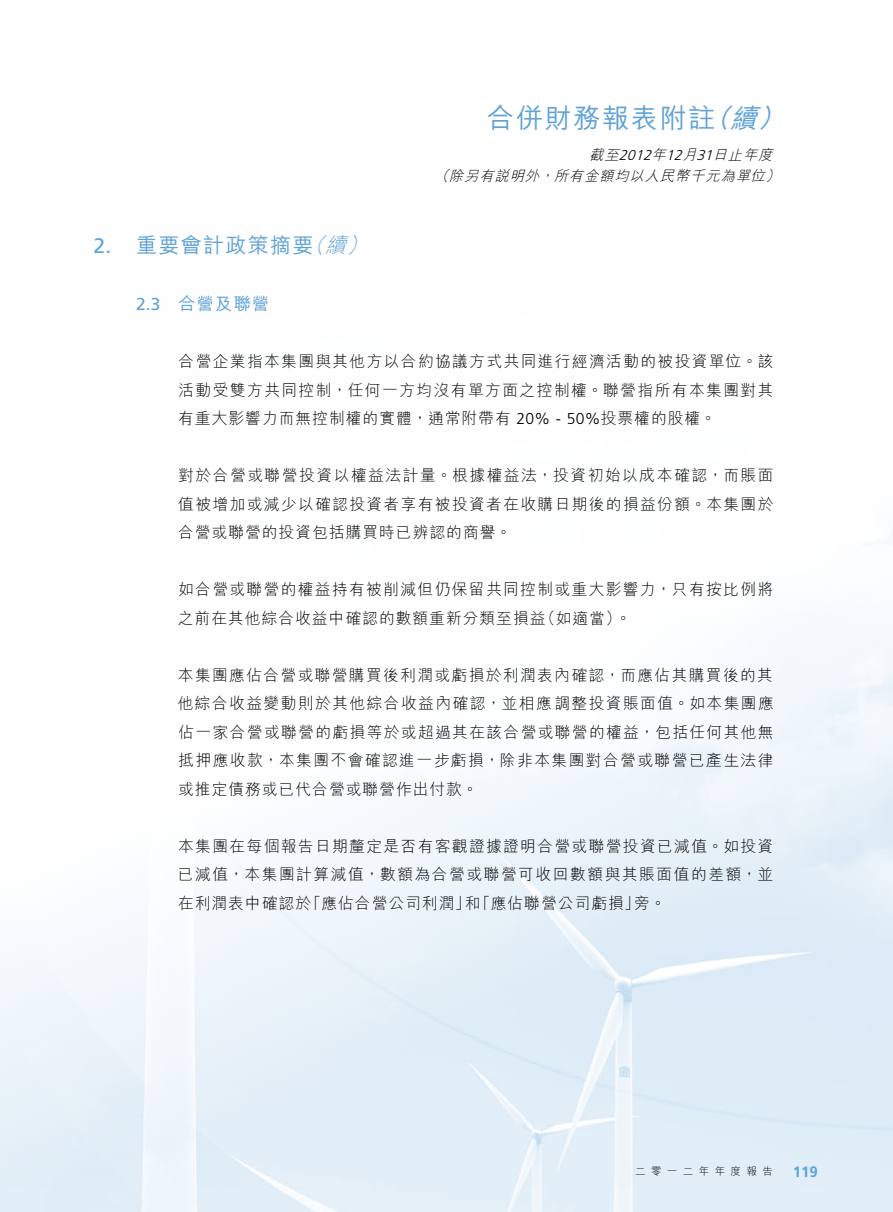
<style>
.page{position:relative;width:893px;height:1212px;background:#fff}
.page>*{position:absolute;margin:0;border:0;box-sizing:border-box;transform-origin:0 0}
.t1{font:500 27px "M Hei HK";letter-spacing:.065em;color:#5ea2d7}
.t2{font:500 21px "M Hei HK";letter-spacing:.065em;color:#5ea2d7}
.t3{font:500 17.25px "M Hei HK";letter-spacing:.065em;color:#5ea2d7}
.t4{font:300 15.75px/28.5px "M Hei HK";letter-spacing:.085em;color:#000;text-align:justify}
.t5{font:700 15px "Frutiger LT Std";color:#5ea2d7}
.t6{font:italic 300 14.25px/21px "M Hei HK";color:#000}
.t7{font:300 10.5px "M Hei HK";letter-spacing:.515em;color:#000}
.s1{font-style:italic}
.s2{font-family:"Frutiger LT Std";font-weight:400}
.s3{font-weight:300;font-style:italic}
.s4{font-family:"Frutiger LT Std"}
</style>
<div class="page">
<h1 class="t1" style="left:487px;top:98px;width:308px">合併財務報表附註<span class="s1">（續）</span></h1>
<h2 class="t2" style="left:94px;top:230px;width:281px"><span class="s2">2.</span> 重要會計政策摘要<span class="s3">（續）</span></h2>
<p class="t3" style="left:136px;top:291px;width:135px"><span class="s2">2.3</span> 合營及聯營</p>
<p class="t6" style="left:435px;top:144px;width:350px;text-indent:155px">截至<span class="s4">2012</span>年<span class="s4">12</span>月<span class="s4">31</span>日止年度（除另有說明外，所有金額均以人民幣千元為單位）</p>
<p class="t4" style="left:178px;top:347px;width:597px">合營企業指本集團與其他方以合約協議方式共同進行經濟活動的被投資單位。該活動受雙方共同控制，任何一方均沒有單方面之控制權。聯營指所有本集團對其有重大影響力而無控制權的實體，通常附帶有 <span class="s4">20% - 50%</span>投票權的股權。</p>
<p class="t4" style="left:178px;top:461px;width:597px">對於合營或聯營投資以權益法計量。根據權益法，投資初始以成本確認，而賬面值被增加或減少以確認投資者享有被投資者在收購日期後的損益份額。本集團於合營或聯營的投資包括購買時已辨認的商譽。</p>
<p class="t4" style="left:178px;top:575px;width:597px">如合營或聯營的權益持有被削減但仍保留共同控制或重大影響力，只有按比例將之前在其他綜合收益中確認的數額重新分類至損益（如適當）。</p>
<p class="t4" style="left:178px;top:661px;width:598px">本集團應佔合營或聯營購買後利潤或虧損於利潤表內確認，而應佔其購買後的其他綜合收益變動則於其他綜合收益內確認，並相應調整投資賬面值。如本集團應佔一家合營或聯營的虧損等於或超過其在該合營或聯營的權益，包括任何其他無抵押應收款，本集團不會確認進一步虧損，除非本集團對合營或聯營已產生法律或推定債務或已代合營或聯營作出付款。</p>
<p class="t4" style="left:178px;top:832px;width:597px">本集團在每個報告日期釐定是否有客觀證據證明合營或聯營投資已減值。如投資已減值，本集團計算減值，數額為合營或聯營可收回數額與其賬面值的差額，並在利潤表中確認於「應佔合營公司利潤」和「應佔聯營公司虧損」旁。</p>
<p class="t7" style="left:635px;top:1166px;width:139px">二零一二年年度報告</p>
<p class="t5" style="left:793px;top:1163px;width:27px">119</p>
</div>
